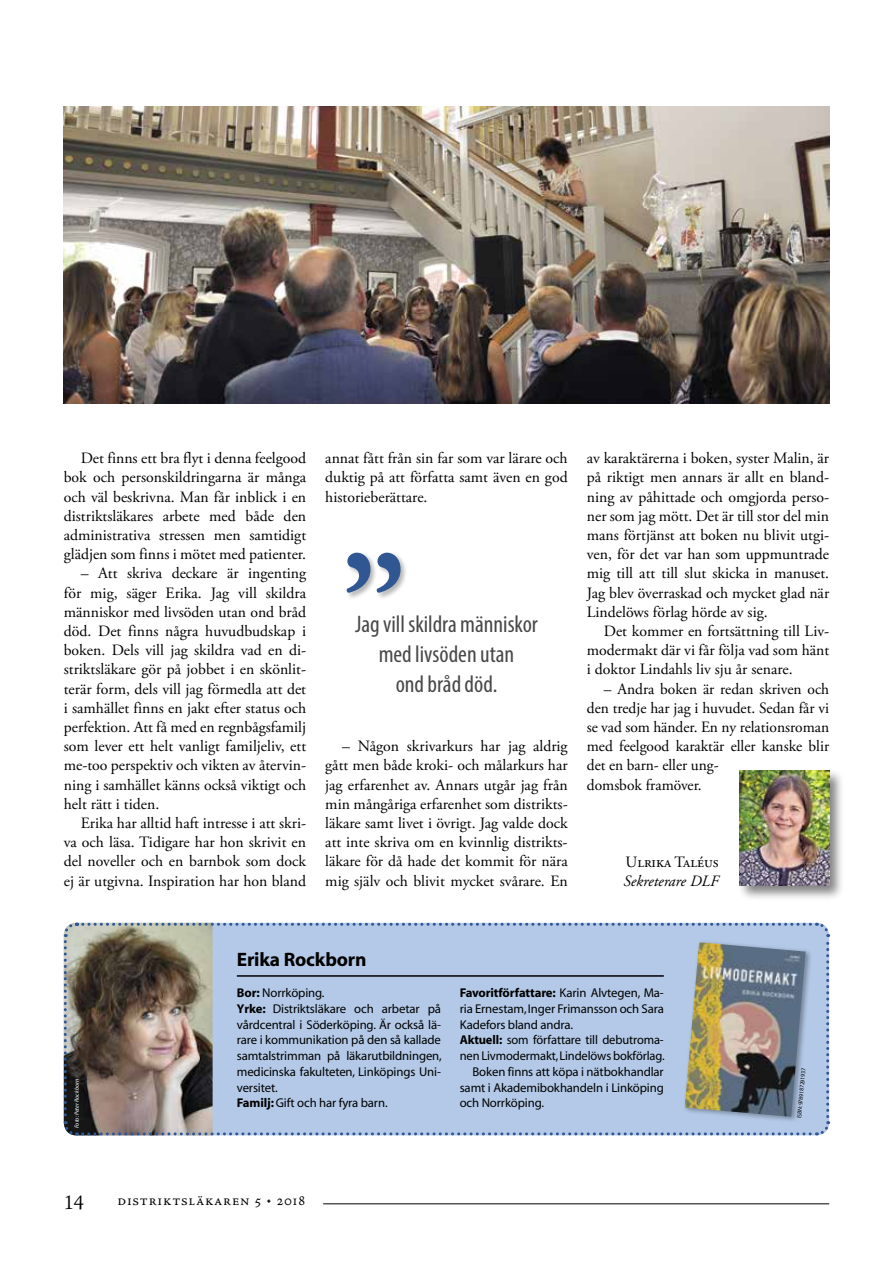
<style>
.page{position:relative;width:893px;height:1263px;background:#fff}
.page>*{position:absolute;margin:0;border:0;box-sizing:border-box;transform-origin:0 0}
.t1{font:condensed 24px/30px "Myriad Pro";color:#484848;text-align:center}
.t2{font:22.5px "Adobe Jenson";color:#000}
.t3{font:700 19.5px "Myriad";letter-spacing:-.01em;color:#000}
.t4{font:16.5px "Adobe Jenson Regular SC";letter-spacing:.05em;color:#000}
.t5{font:15.75px/19.2px "Adobe Garamond Pro";color:#000;text-align:justify}
.t6{font:italic 15.75px "Adobe Garamond Pro";color:#000}
.t7{font:12.75px/15.8px "Myriad";letter-spacing:-.01em;color:#000}
.t8{font:700 12.75px "Myriad";letter-spacing:-.01em;color:#000}
.t9{font:italic 6px "Myriad";color:#fff}
.t10{font:6px "Myriad";color:#000;scale:.95 1}
.s1{font-weight:700}
.s2{font-weight:400}
</style>
<div class="page">
<div style="left:737px;top:768px;width:108px;height:133px;background:#000;opacity:.5"></div>
<img style="left:740px;top:771px;width:89px;height:115px">
<img style="left:64px;top:106px;width:765px;height:297px">
<div style="left:345px;top:551px;width:63px;height:49px;background:#000;opacity:.3"></div>
<svg style="left:346px;top:553px;width:55px;height:40px"></svg>
<svg style="left:63px;top:922px;width:768px;height:214px;background:#a5b4c9"></svg>
<div style="left:683px;top:939px;width:130px;height:184px;background:#000;opacity:.36"></div>
<img style="left:685px;top:942px;width:121px;height:175px">
<hr style="left:237px;top:975px;width:427px;height:2px;background:#000">
<hr style="left:323px;top:1203px;width:506px;height:1px;background:#000">
<p class="t5" style="left:64px;top:449px;width:244px;text-indent:17px">Det finns ett bra flyt i denna feelgood bok och personskildringarna är många och väl beskrivna. Man får inblick i en distriktsläkares arbete med både den administrativa stressen men samtidigt glädjen som finns i mötet med patienter.</p>
<p class="t5" style="left:64px;top:564px;width:244px;text-indent:17px">– Att skriva deckare är ingenting för mig, säger Erika. Jag vill skildra människor med livsöden utan ond bråd död. Det finns några huvudbudskap i boken. Dels vill jag skildra vad en di&shy;striktsläkare gör på jobbet i en skönlit&shy;terär form, dels vill jag förmedla att det i samhället finns en jakt efter status och perfektion. Att få med en regnbågsfamilj som lever ett helt vanligt familjeliv, ett me-too perspektiv och vikten av återvin&shy;ning i samhället känns också viktigt och helt rätt i tiden.</p>
<p class="t5" style="left:64px;top:814px;width:244px;text-indent:17px">Erika har alltid haft intresse i att skri&shy;va och läsa. Tidigare har hon skrivit en del noveller och en barnbok som dock ej är utgivna. Inspiration har hon bland</p>
<p class="t5" style="left:325px;top:449px;width:244px">annat fått från sin far som var lärare och duktig på att författa samt även en god historieberättare.</p>
<h1 class="t1" style="left:355px;top:609px;width:184px">Jag vill skildra människor med livsöden utan<br>ond bråd död.</h1>
<p class="t5" style="left:325px;top:737px;width:244px;text-indent:17px">– Någon skrivarkurs har jag aldrig gått men både kroki- och målarkurs har jag erfarenhet av. Annars utgår jag från min mångåriga erfarenhet som distrikts&shy;läkare samt livet i övrigt. Jag valde dock att inte skriva om en kvinnlig distrikts&shy;läkare för då hade det kommit för nära mig själv och blivit mycket svårare. En</p>
<p class="t5" style="left:587px;top:449px;width:244px">av karaktärerna i boken, syster Malin, är på riktigt men annars är allt en bland&shy;ning av påhittade och omgjorda perso&shy;ner som jag mött. Det är till stor del min mans förtjänst att boken nu blivit utgi&shy;ven, för det var han som uppmuntrade mig till att till slut skicka in manuset.<br>Jag blev överraskad och mycket glad när Lindelöws förlag hörde av sig.</p>
<p class="t5" style="left:587px;top:622px;width:244px;text-indent:17px">Det kommer en fortsättning till Liv&shy;modermakt där vi får följa vad som hänt i doktor Lindahls liv sju år senare.</p>
<p class="t5" style="left:587px;top:680px;width:244px;text-align:left;text-indent:17px">– Andra boken är redan skriven och den tredje har jag i huvudet. Sedan får vi se vad som händer. En ny relationsroman med feelgood karaktär eller kanske blir det en barn- eller ung-<br>domsbok framöver.</p>
<p class="t5" style="left:626px;top:852px;width:95px">Ulrika Taléus</p>
<p class="t6" style="left:623px;top:871px;width:97px">Sekreterare DLF</p>
<p class="t9" style="left:74px;top:1128px;width:51px;rotate:-90deg">Foto: Peter Rockborn</p>
<p class="t3" style="left:237px;top:949px;width:131px">Erika Rockborn</p>
<p class="t7" style="left:237px;top:985px;width:206px"><span class="s1">Bor:</span> Norrköping.<br><span class="s1">Yrke:</span> Distriktsläkare och arbetar på vårdcentral i Söderköping. Är också lä&shy;rare i kommunikation på den så kallade samtalstrimman på läkarutbildningen, medicinska fakulteten, Linköpings Uni&shy;versitet.<br><span class="s1">Familj:</span> Gift och har fyra barn.</p>
<p class="t8" style="left:460px;top:986px;width:206px">Favoritförfattare: <span class="s2">Karin Alvtegen, Ma-</span></p>
<p class="t7" style="left:460px;top:1001px;width:206px">ria Ernestam, Inger Frimansson och Sara</p>
<p class="t7" style="left:460px;top:1017px;width:115px">Kadefors bland andra.</p>
<p class="t7" style="left:460px;top:1033px;width:206px"><span class="s1">Aktuell:</span> som författare till debutroma-</p>
<p class="t7" style="left:460px;top:1048px;width:207px">nen Livmodermakt, Lindelöws bokförlag.</p>
<p class="t7" style="left:472px;top:1064px;width:193px">Boken finns att köpa i nätbokhandlar</p>
<p class="t7" style="left:460px;top:1080px;width:206px">samt i Akademibokhandeln i Linköping</p>
<p class="t7" style="left:460px;top:1096px;width:86px">och Norrköping.</p>
<h2 class="t2" style="left:64px;top:1190px;width:22px">14</h2>
<p class="t4" style="left:117px;top:1191px;width:189px">distriktsläkaren 5 • 2018</p>
<p class="t10" style="left:796px;top:1117px;width:54px;rotate:-85deg">ISBN: 9789187291937</p>
</div>
